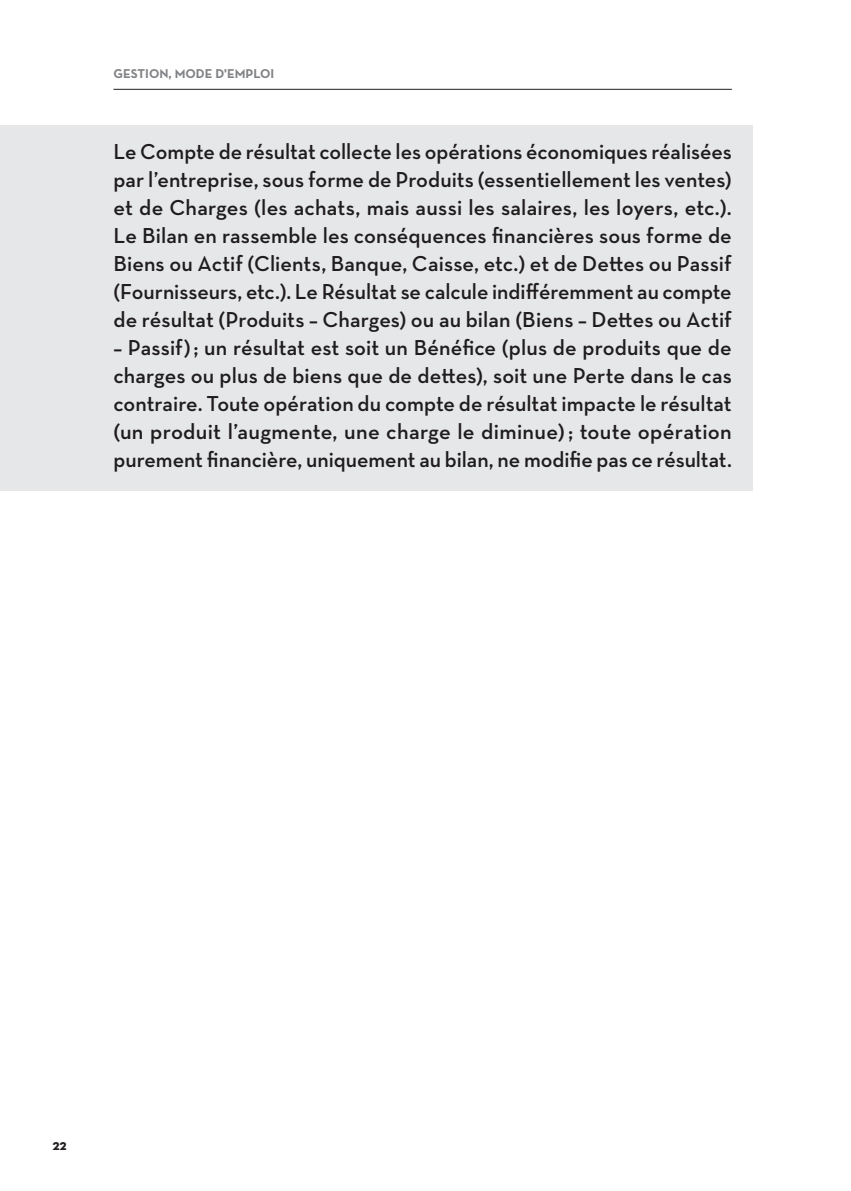
<style>
.page{position:relative;width:851px;height:1191px;background:#fff}
.page>*{position:absolute;margin:0;border:0;box-sizing:border-box;transform-origin:0 0}
.t1{font:600 22px/28px "Neutraface Text";color:#231f20;text-align:justify}
.t2{font:700 15px "Neutraface Text";color:#231f20}
.t3{font:700 13px "Neutraface Text";color:#808285}
</style>
<div class="page">
<div style="left:0;top:125px;width:753px;height:365px;background:#e6e7e9"></div>
<hr style="left:113px;top:89px;width:618px;height:1px;background:#231f20">
<p class="t3" style="left:113px;top:65px;width:162px">GESTION, MODE D'EMPLOI</p>
<p class="t1" style="left:113px;top:137px;width:620px">Le Compte de résultat collecte les opérations économiques réalisées par l’entreprise, sous forme de Produits (essentiellement les ventes) et de Charges (les achats, mais aussi les salaires, les loyers, etc.).<br>Le Bilan en rassemble les conséquences financières sous forme de Biens ou Actif (Clients, Banque, Caisse, etc.) et de Dettes ou Passif (Fournisseurs, etc.). Le Résultat se calcule indifféremment au compte de résultat (Produits – Charges) ou au bilan (Biens – Dettes ou Actif</p>
<p class="t1" style="left:113px;top:333px;width:620px">– Passif); un résultat est soit un Bénéfice (plus de produits que de charges ou plus de biens que de dettes), soit une Perte dans le cas contraire. Toute opération du compte de résultat impacte le résultat (un produit l’augmente, une charge le diminue); toute opération purement financière, uniquement au bilan, ne modifie pas ce résultat.</p>
<p class="t2" style="left:52px;top:1135px;width:16px">22</p>
</div>
